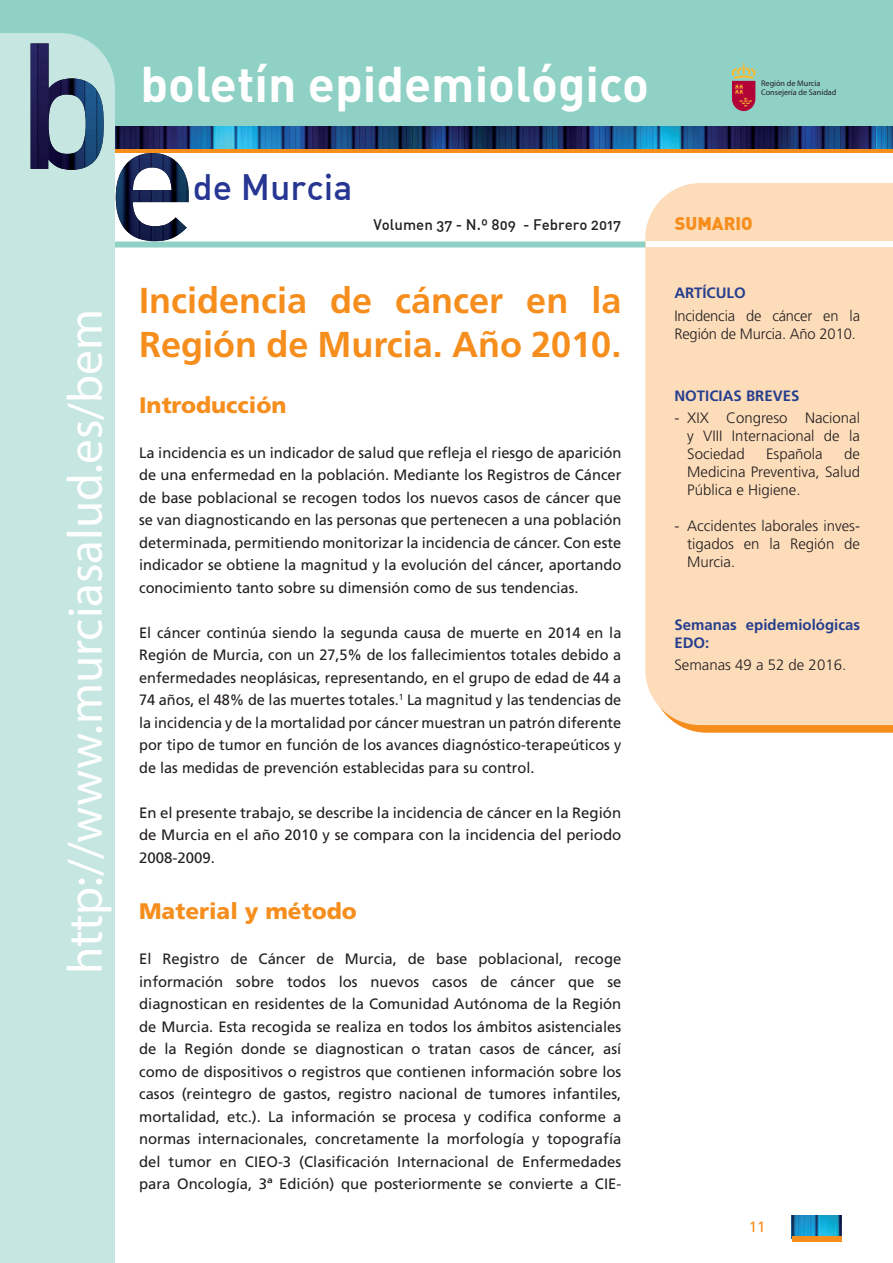
<style>
.page{position:relative;width:893px;height:1263px;background:#fff}
.page>*{position:absolute;margin:0;border:0;box-sizing:border-box;transform-origin:0 0}
.t1{font:700 49.5px "DIN";color:#fff}
.t2{font:49.2px "Frutiger";color:#fff}
.t3{font:700 36px/43.5px "Frutiger LT Std";color:#f68e1e}
.t4{font:500 36px "DIN Alternate";color:#263692}
.t5{font:900 22.5px "Frutiger LT Std";color:#f68e1e}
.t6{font:900 18px "DIN Alternate";color:#f68e1e}
.t7{font:15px/22.5px "Frutiger LT Std";color:#231f20;text-align:justify}
.t8{font:300 15px/18px "Frutiger LT Std";color:#231f20;text-align:justify}
.t9{font:700 15px/18px "Frutiger LT Std";color:#253f8e}
.t10{font:500 15px "DIN Alternate";color:#231f20}
.t11{font:15px "Frutiger LT Std";color:#f68e1e}
.t12{font:300 8.1px "Frutiger";color:#231f20}
.t13{font:700 8.1px "Frutiger";color:#231f20}
</style>
<div class="page">
<img style="left:792px;top:1216px;width:50px;height:20px">
<div style="left:792px;top:1236px;width:50px;height:6px;background:#f68e1e"></div>
<div style="left:0;top:0;width:893px;height:139px;background:#8fd1c5"></div>
<div style="left:114px;top:148px;width:779px;height:5px;background:#f68e1e"></div>
<div style="left:0;top:241px;width:874px;height:6px;background:#8fd1c5"></div>
<svg style="left:732px;top:63px;width:23px;height:48px"></svg>
<div style="left:645px;top:183px;width:248px;height:542px;background:#fddcba"></div>
<img style="left:115px;top:126px;width:778px;height:22px">
<div style="left:0;top:33px;width:115px;height:1230px;background:#c6e6e2"></div>
<div style="left:646px;top:241px;width:247px;height:6px;background:#fff"></div>
<img style="left:31px;top:43px;width:73px;height:127px">
<img style="left:116px;top:153px;width:73px;height:88px">
<div style="left:670px;top:207px;width:96px;height:31px;background:#fddcba"></div>
<h2 class="t2" style="left:55px;top:974px;width:667px;rotate:-90deg">http://www.murciasalud.es/bem</h2>
<h1 class="t1" style="left:140px;top:52px;width:510px">boletín epidemiológico</h1>
<h3 class="t4" style="left:193px;top:164px;width:161px">de Murcia</h3>
<p class="t10" style="left:373px;top:215px;width:249px">Volumen 37 - N.º 809 - Febrero 2017</p>
<h3 class="t3" style="left:139px;top:279px;width:484px">Incidencia de cáncer en la<br>Región de Murcia. Año 2010.</h3>
<h3 class="t5" style="left:139px;top:391px;width:149px">Introducción</h3>
<p class="t7" style="left:139px;top:441px;width:484px">La incidencia es un indicador de salud que refleja el riesgo de aparición de una enfermedad en la población. Mediante los Registros de Cáncer de base poblacional se recogen todos los nuevos casos de cáncer que se van diagnosticando en las personas que pertenecen a una población determinada, permitiendo monitorizar la incidencia de cáncer. Con este indicador se obtiene la magnitud y la evolución del cáncer, aportando conocimiento tanto sobre su dimensión como de sus tendencias.</p>
<p class="t7" style="left:139px;top:621px;width:484px">El cáncer continúa siendo la segunda causa de muerte en 2014 en la Región de Murcia, con un 27,5% de los fallecimientos totales debido a enfermedades neoplásicas, representando, en el grupo de edad de 44 a 74 años, el 48% de las muertes totales.<sup>1</sup> La magnitud y las tendencias de la incidencia y de la mortalidad por cáncer muestran un patrón diferente por tipo de tumor en función de los avances diagnóstico-terapeúticos y de las medidas de prevención establecidas para su control.</p>
<p class="t7" style="left:139px;top:801px;width:484px">En el presente trabajo, se describe la incidencia de cáncer en la Región de Murcia en el año 2010 y se compara con la incidencia del periodo 2008-2009.</p>
<h3 class="t5" style="left:139px;top:898px;width:219px">Material y método</h3>
<p class="t7" style="left:139px;top:948px;width:484px">El Registro de Cáncer de Murcia, de base poblacional, recoge información sobre todos los nuevos casos de cáncer que se diagnostican en residentes de la Comunidad Autónoma de la Región de Murcia. Esta recogida se realiza en todos los ámbitos asistenciales de la Región donde se diagnostican o tratan casos de cáncer, así como de dispositivos o registros que contienen información sobre los casos (reintegro de gastos, registro nacional de tumores infantiles, mortalidad, etc.). La información se procesa y codifica conforme a normas internacionales, concretamente la morfología y topografía del tumor en CIEO-3 (Clasificación Internacional de Enfermedades para Oncología, 3ª Edición) que posteriormente se convierte a CIE-</p>
<p class="t13" style="left:761px;top:79px;width:61px">Región de Murcia</p>
<p class="t12" style="left:761px;top:87px;width:77px">Consejería de Sanidad</p>
<p class="t6" style="left:675px;top:211px;width:79px">SUMARIO</p>
<p class="t9" style="left:674px;top:284px;width:73px">ARTÍCULO</p>
<p class="t8" style="left:674px;top:307px;width:187px">Incidencia de cáncer en la<br>Región de Murcia. Año 2010.</p>
<p class="t9" style="left:674px;top:387px;width:127px">NOTICIAS BREVES</p>
<p class="t8" style="left:687px;top:409px;width:174px;text-indent:-13px">- XIX Congreso Nacional y VIII Internacional de la Sociedad</p>
<p class="t8" style="left:687px;top:445px;width:174px;text-indent:157px">de Medicina Preventiva, Salud Pública e Higiene.</p>
<p class="t8" style="left:687px;top:517px;width:174px;text-indent:-13px">- Accidentes laborales inves&shy;tigados en la Región de Murcia.</p>
<p class="t8" style="left:766px;top:445px;width:58px">Española</p>
<p class="t9" style="left:674px;top:616px;width:187px">Semanas epidemiológicas<br>EDO:</p>
<p class="t8" style="left:674px;top:656px;width:173px">Semanas 49 a 52 de 2016.</p>
<p class="t11" style="left:749px;top:1218px;width:18px">11</p>
</div>
